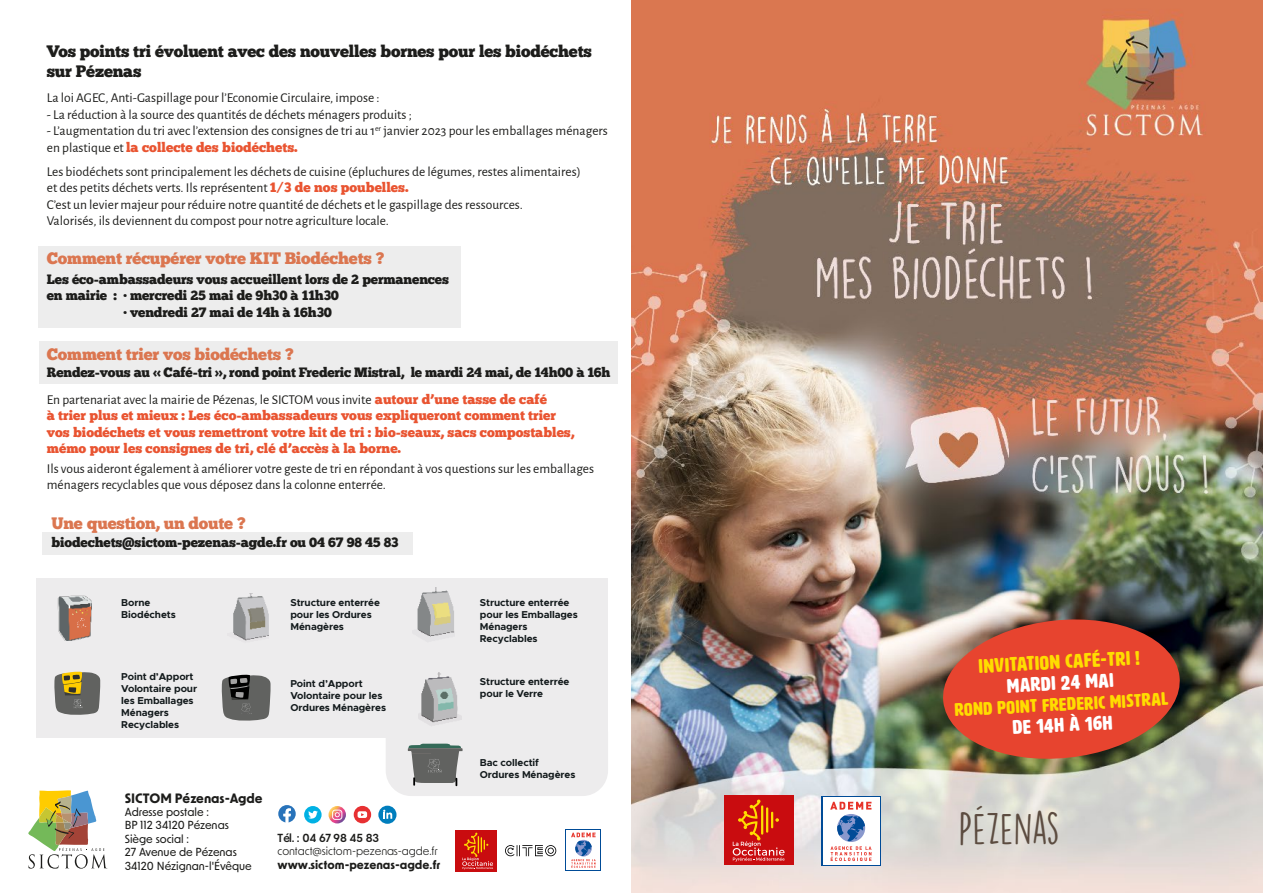
<style>
.page{position:relative;width:1263px;height:893px;background:#fff}
.page>*{position:absolute;margin:0;border:0;box-sizing:border-box;transform-origin:0 0}
.t1{font:40.5px "DK Lemon Yellow Sun";letter-spacing:-.015em;color:#5c4c40}
.t2{font:19.5px "HWT Artz";color:#fd0}
.t3{font:19.5px "HWT Artz";color:#fff}
.t4{font:18px "HWT Artz";color:#fd0}
.t5{font:16.5px "Chunk Five Ex";letter-spacing:-.01em;color:#db7650}
.t6{font:16.5px/19.5px "Chunk Five Ex";letter-spacing:-.01em;color:#1d1d1b}
.t7{font:13.5px/16.5px "Alegreya Sans";color:#1d1d1b}
.t8{font:13.5px/16.5px "Chunk Five Ex";letter-spacing:-.01em;color:#1d1d1b}
.t9{font:13.5px/16.5px "Chunk Five Ex";color:#e95431}
.t10{font:700 12.9px "New Order";color:#1d1d1b}
.t11{font:700 11.7px "New Order";color:#1d1d1b}
.t12{font:500 11.1px/13.4px "New Order";color:#1d1d1b}
.t13{font:11.1px "New Order";color:#1d1d1b}
.t14{font:600 11.1px "New Order";color:#1d1d1b}
.t15{font:700 10.05px/12px "Metropolis";letter-spacing:-.01em;color:#131a1c}
.s1{font-family:"Chunk Five Ex";color:#e95431}
</style>
<div class="page">
<div style="left:39px;top:246px;width:422px;height:82px;background:#ededed"></div>
<div style="left:36px;top:578px;width:572px;height:159px;background:#edeced"></div>
<svg style="left:505px;top:845px;width:51px;height:11px"></svg>
<div style="left:456px;top:830px;width:41px;height:41px;background:#c90c0f"></div>
<svg style="left:462px;top:833px;width:31px;height:36px"></svg>
<svg style="left:566px;top:829px;width:35px;height:42px"></svg>
<div style="left:567px;top:830px;width:33px;height:40px;background:#fff"></div>
<svg style="left:571px;top:833px;width:25px;height:35px"></svg>
<svg style="left:28px;top:790px;width:79px;height:79px"></svg>
<svg style="left:278px;top:805px;width:18px;height:17px"></svg>
<div style="left:354px;top:806px;width:17px;height:17px;background:#e73032;border-radius:50%"></div>
<svg style="left:358px;top:811px;width:9px;height:7px"></svg>
<div style="left:378px;top:806px;width:18px;height:18px;background:#007ebd;border-radius:50%"></div>
<svg style="left:383px;top:810px;width:9px;height:9px"></svg>
<div style="left:304px;top:806px;width:18px;height:17px;background:#00b1e4;border-radius:50%"></div>
<svg style="left:308px;top:811px;width:10px;height:8px"></svg>
<svg style="left:328px;top:806px;width:18px;height:17px"></svg>
<svg style="left:332px;top:810px;width:10px;height:10px"></svg>
<img style="left:233px;top:593px;width:36px;height:48px">
<img style="left:417px;top:588px;width:38px;height:49px">
<img style="left:419px;top:672px;width:42px;height:54px">
<svg style="left:54px;top:671px;width:47px;height:44px;background:#857f62"></svg>
<svg style="left:221px;top:674px;width:50px;height:47px;background:#696968"></svg>
<img style="left:631px;top:0;width:632px;height:893px">
<div style="left:724px;top:796px;width:69px;height:69px;background:#c90c0f"></div>
<svg style="left:733px;top:800px;width:52px;height:61px"></svg>
<div style="left:821px;top:796px;width:60px;height:70px;background:linear-gradient(to bottom,#fff,#fff)"></div>
<div style="left:823px;top:798px;width:56px;height:67px;background:#fff"></div>
<svg style="left:830px;top:802px;width:41px;height:59px"></svg>
<svg style="left:939px;top:614px;width:244px;height:150px;background:#c5523d"></svg>
<div style="left:39px;top:341px;width:579px;height:42px;background:#ededed"></div>
<div style="left:42px;top:532px;width:371px;height:22px;background:#ededed"></div>
<img style="left:57px;top:595px;width:35px;height:46px">
<svg style="left:386px;top:737px;width:222px;height:59px;background:#d9d9da"></svg>
<p class="t6" style="left:47px;top:41px;width:547px">Vos points tri évoluent avec des nouvelles bornes pour les biodéchets sur Pézenas</p>
<p class="t7" style="left:47px;top:89px;width:334px">La loi AGEC, Anti-Gaspillage pour l’Economie Circulaire, impose :</p>
<p class="t7" style="left:47px;top:105px;width:367px">- La réduction à la source des quantités de déchets ménagers produits ;</p>
<p class="t7" style="left:47px;top:122px;width:563px">- L’augmentation du tri avec l’extension des consignes de tri au 1<sup>er</sup> janvier 2023 pour les emballages ménagers en plastique et <span class="s1">la collecte des biodéchets.</span></p>
<p class="t7" style="left:47px;top:162px;width:536px">Les biodéchets sont principalement les déchets de cuisine (épluchures de légumes, restes alimentaires) et des petits déchets verts. Ils représentent <span class="s1">1/3 de nos poubelles.<br></span>C’est un levier majeur pour réduire notre quantité de déchets et le gaspillage des ressources.<br>Valorisés, ils deviennent du compost pour notre agriculture locale.</p>
<p class="t5" style="left:47px;top:246px;width:339px">Comment récupérer votre KIT Biodéchets ?</p>
<p class="t8" style="left:47px;top:270px;width:404px">Les éco-ambassadeurs vous accueillent lors de 2 permanences en mairie : . mercredi 25 mai de 9h30 à 11h30</p>
<p class="t8" style="left:123px;top:303px;width:210px">. vendredi 27 mai de 14h à 16h30</p>
<p class="t5" style="left:47px;top:342px;width:248px">Comment trier vos biodéchets ?</p>
<p class="t8" style="left:47px;top:363px;width:565px">Rendez-vous au « Café-tri », rond point Frederic Mistral, le mardi 24 mai, de 14h00 à 16h</p>
<p class="t7" style="left:47px;top:390px;width:502px">En partenariat avec la mairie de Pézenas, le SICTOM vous invite <span class="s1">autour d’une tasse de café</span></p>
<p class="t9" style="left:47px;top:407px;width:529px">à trier plus et mieux : Les éco-ambassadeurs vous expliqueront comment trier vos biodéchets et vous remettront votre kit de tri : bio-seaux, sacs compostables, mémo pour les consignes de tri, clé d’accès à la borne.</p>
<p class="t7" style="left:47px;top:459px;width:549px">Ils vous aideront également à améliorer votre geste de tri en répondant à vos questions sur les emballages ménagers recyclables que vous déposez dans la colonne enterrée.</p>
<p class="t5" style="left:51px;top:511px;width:196px">Une question, un doute ?</p>
<p class="t8" style="left:51px;top:534px;width:348px">biodechets@sictom-pezenas-agde.fr ou 04 67 98 45 83</p>
<p class="t15" style="left:121px;top:596px;width:31px">Borne</p>
<p class="t15" style="left:121px;top:608px;width:56px">Biodéchets</p>
<p class="t15" style="left:290px;top:596px;width:91px">Structure enterrée pour les Ordures<br>Ménagères</p>
<p class="t15" style="left:480px;top:596px;width:99px">Structure enterrée pour les Emballages<br>Ménagers<br>Recyclables</p>
<p class="t15" style="left:480px;top:676px;width:91px">Structure enterrée pour le Verre</p>
<p class="t15" style="left:121px;top:670px;width:77px">Point d’Apport<br>Volontaire pour les Emballages<br>Ménagers<br>Recyclables</p>
<p class="t15" style="left:290px;top:677px;width:97px">Point d’Apport<br>Volontaire pour les<br>Ordures Ménagères</p>
<p class="t10" style="left:125px;top:789px;width:139px">SICTOM Pézenas-Agde</p>
<p class="t12" style="left:125px;top:805px;width:129px">Adresse postale :<br>BP 112 34120 Pézenas<br>Siège social :<br>27 Avenue de Pézenas<br>34120 Nézignan-l'Évêque</p>
<p class="t14" style="left:278px;top:830px;width:103px">Tél. : 04 67 98 45 83</p>
<p class="t13" style="left:278px;top:844px;width:161px">contact@sictom-pezenas-agde.fr</p>
<p class="t11" style="left:278px;top:857px;width:164px">www.sictom-pezenas-agde.fr</p>
<p class="t15" style="left:480px;top:756px;width:97px">Bac collectif<br>Ordures Ménagères</p>
<p class="t2" style="left:978px;top:656px;width:162px;rotate:-3deg">Invitation Café-tri !</p>
<p class="t3" style="left:1007px;top:675px;width:108px;rotate:-3deg">Mardi 24 mai</p>
<p class="t4" style="left:954px;top:700px;width:215px;rotate:-3deg">rond point Frederic Mistral</p>
<p class="t3" style="left:1012px;top:717px;width:101px;rotate:-3deg">de 14h à 16h</p>
<p class="t1" style="left:959px;top:803px;width:102px">PÉZENAS</p>
</div>
